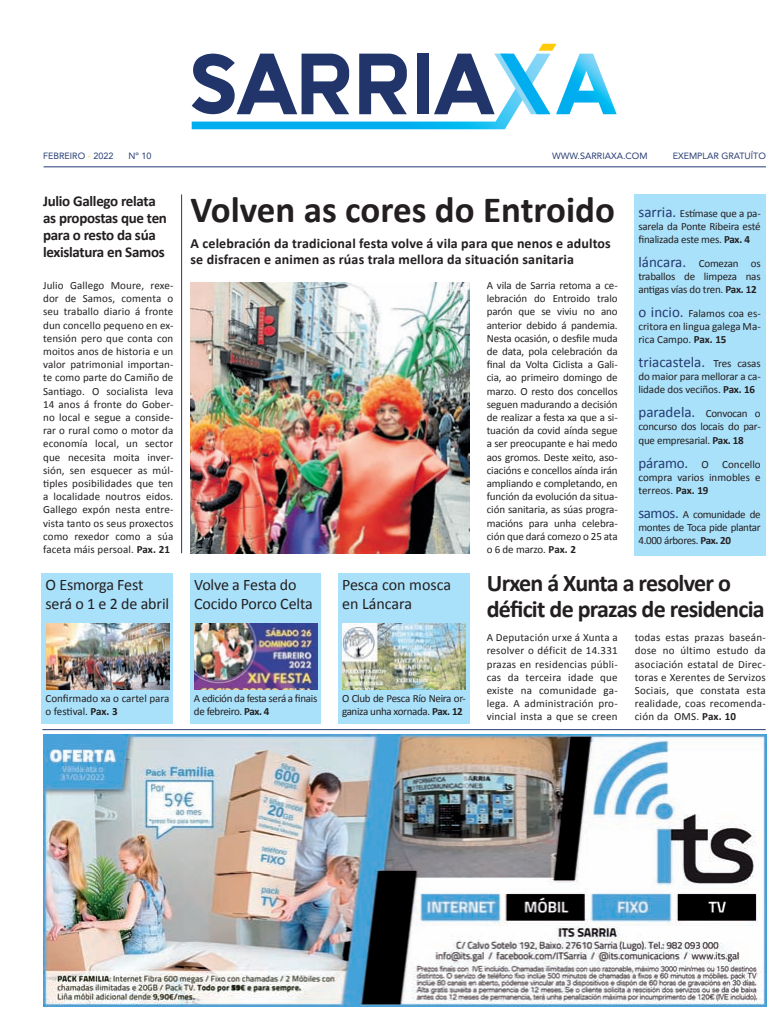
<style>
.page{position:relative;width:780px;height:1035px;background:#fff}
.page>*{position:absolute;margin:0;border:0;box-sizing:border-box;transform-origin:0 0}
.t1{font:700 37px "Calibri";color:#231f20}
.t2{font:700 24px/26px "Calibri";letter-spacing:-.03em;color:#231f20}
.t3{font:16px/19.2px "Calibri";letter-spacing:-.01em;color:#231f20}
.t4{font:700 15px/17px "Calibri";letter-spacing:-.02em;color:#231f20}
.t5{font:15px "Calibri";color:#253b73}
.t6{font:700 14px/16.8px "Calibri";letter-spacing:.01em;color:#231f20}
.t7{font:11px/13.2px "Calibri";letter-spacing:-.01em;color:#231f20;text-align:justify}
.t8{font:11px/13.2px "Calibri";letter-spacing:-.03em;color:#231f20}
.t9{font:9px "Avenir LT Std";color:#253b73}
.s1{color:#fece08}
.s2{font-weight:700}
.s3{font-size:15px;color:#253b73}
.s4{font-size:11px;color:#231f20}
</style>
<div class="page">
<hr style="left:44px;top:166px;width:721px;height:1px;background:#253b73">
<svg style="left:192px;top:44px;width:424px;height:85px"></svg>
<hr style="left:42px;top:729px;width:723px;height:1px;background:#253b73">
<img style="left:43px;top:734px;width:723px;height:272px">
<div style="left:190px;top:573px;width:131px;height:150px;background:#aae1fa"></div>
<img style="left:195px;top:623px;width:122px;height:66px">
<img style="left:190px;top:283px;width:279px;height:270px">
<div style="left:635px;top:194px;width:130px;height:362px;background:#aae1fa"></div>
<div style="left:42px;top:573px;width:131px;height:150px;background:#aae1fa"></div>
<img style="left:46px;top:623px;width:123px;height:66px">
<div style="left:338px;top:573px;width:131px;height:150px;background:#aae1fa"></div>
<img style="left:342px;top:623px;width:124px;height:66px">
<hr style="left:181px;top:194px;width:1px;height:359px;background:#253b73">
<p class="t9" style="left:43px;top:151px;width:72px">FEBREIRO <span class="s1">-</span> 2022</p>
<p class="t9" style="left:128px;top:151px;width:24px">Nº 10</p>
<p class="t9" style="left:552px;top:151px;width:97px">WWW.SARRIAXA.COM</p>
<p class="t9" style="left:672px;top:151px;width:95px">EXEMPLAR GRATUÍTO</p>
<h3 class="t4" style="left:43px;top:191px;width:125px">Julio Gallego relata as propostas que ten para o resto da súa lexislatura en Samos</h3>
<p class="t7" style="left:43px;top:278px;width:132px">Julio Gallego Moure, rexe&shy;dor de Samos, comenta o seu traballo diario á fronte dun concello pequeno en ex&shy;tensión pero que conta con moitos anos de historia e un valor patrimonial importan&shy;te como parte do Camiño de Santiago. O socialista leva 14 anos á fronte do Gober&shy;no local e segue a conside&shy;rar o rural como o motor da economía local, un sector que necesita moita inver&shy;sión, sen esquecer as múl&shy;tiples posibilidades que ten a localidade noutros eidos.<br>Gallego expón nesta entre&shy;vista tanto os seus proxectos como rexedor como a súa faceta máis persoal. <span class="s2">Pax. 21</span></p>
<h3 class="t3" style="left:45px;top:574px;width:125px">O Esmorga Fest será o 1 e 2 de abril</h3>
<p class="t7" style="left:45px;top:691px;width:125px">Confirmado xa o cartel para o festival. <span class="s2">Pax. 3</span></p>
<h1 class="t1" style="left:190px;top:187px;width:426px">Volven as cores do Entroido</h1>
<p class="t6" style="left:190px;top:234px;width:421px">A celebración da tradicional festa volve á vila para que nenos e adultos se disfracen e animen as rúas trala mellora da situación sanitaria</p>
<p class="t7" style="left:486px;top:278px;width:132px">A vila de Sarria retoma a ce&shy;lebración do Entroido tralo parón que se viviu no ano anterior debido á pandemia.<br>Nesta ocasión, o desfile muda de data, pola celebración da final da Volta Ciclista a Gali&shy;cia, ao primeiro domingo de marzo. O resto dos concellos seguen madurando a decisión de realizar a festa xa que a si&shy;tuación da covid aínda segue a ser preocupante e hai medo aos gromos. Deste xeito, aso&shy;ciacións e concellos aínda irán ampliando e completando, en función da evolución da situa&shy;ción sanitaria, as súas progra&shy;macións para unha celebra&shy;ción que dará comezo o 25 ata o 6 de marzo. <span class="s2">Pax. 2</span></p>
<p class="t7" style="left:638px;top:206px;width:124px"><span class="s3">sarria.</span> Estímase que a pa&shy;sarela da Ponte Ribeira esté finalizada este mes. <span class="s2">Pax. 4</span></p>
<p class="t7" style="left:638px;top:256px;width:124px"><span class="s3">láncara.</span> Comezan os traballos de limpeza nas antigas vías do tren. <span class="s2">Pax. 12</span></p>
<p class="t7" style="left:638px;top:306px;width:124px"><span class="s3">o incio.</span> Falamos coa es&shy;critora en lingua galega Ma&shy;rica Campo. <span class="s2">Pax. 15</span></p>
<h3 class="t5" style="left:638px;top:352px;width:124px">triacastela. <span class="s4">Tres casas</span></h3>
<p class="t7" style="left:638px;top:369px;width:124px">do maior para mellorar a ca&shy;lidade dos veciños. <span class="s2">Pax. 16</span></p>
<h3 class="t5" style="left:638px;top:403px;width:124px">paradela. <span class="s4">Convocan o</span></h3>
<p class="t7" style="left:638px;top:419px;width:124px">concurso dos locais do par&shy;que empresarial. <span class="s2">Pax. 18</span></p>
<p class="t7" style="left:638px;top:457px;width:124px"><span class="s3">páramo.</span> O Concello compra varios inmobles e terreos. <span class="s2">Pax. 19</span></p>
<p class="t7" style="left:638px;top:507px;width:124px"><span class="s3">samos.</span> A comunidade de montes de Toca pide plantar 4.000 árbores. <span class="s2">Pax. 20</span></p>
<h3 class="t3" style="left:194px;top:574px;width:120px">Volve a Festa do<br>Cocido Porco Celta</h3>
<p class="t8" style="left:194px;top:691px;width:125px">A edición da festa será a finais de febreiro. <span class="s2">Pax. 4</span></p>
<h3 class="t3" style="left:342px;top:574px;width:110px">Pesca con mosca en Láncara</h3>
<p class="t8" style="left:342px;top:691px;width:125px">O Club de Pesca Río Neira or&shy;ganiza unha xornada. <span class="s2">Pax. 12</span></p>
<h2 class="t2" style="left:486px;top:569px;width:279px">Urxen á Xunta a resolver o déficit de prazas de residencia</h2>
<p class="t7" style="left:486px;top:630px;width:132px">A Deputación urxe á Xunta a resolver o déficit de 14.331 prazas en residencias públi&shy;cas da terceira idade que existe na comunidade ga&shy;lega. A administración pro&shy;vincial insta a que se creen</p>
<p class="t7" style="left:634px;top:630px;width:132px">todas estas prazas baseán&shy;dose no último estudo da asociación estatal de Direc&shy;toras e Xerentes de Servizos Sociais, que constata esta realidade, coas recomenda&shy;ción da OMS. <span class="s2">Pax. 10</span></p>
</div>
